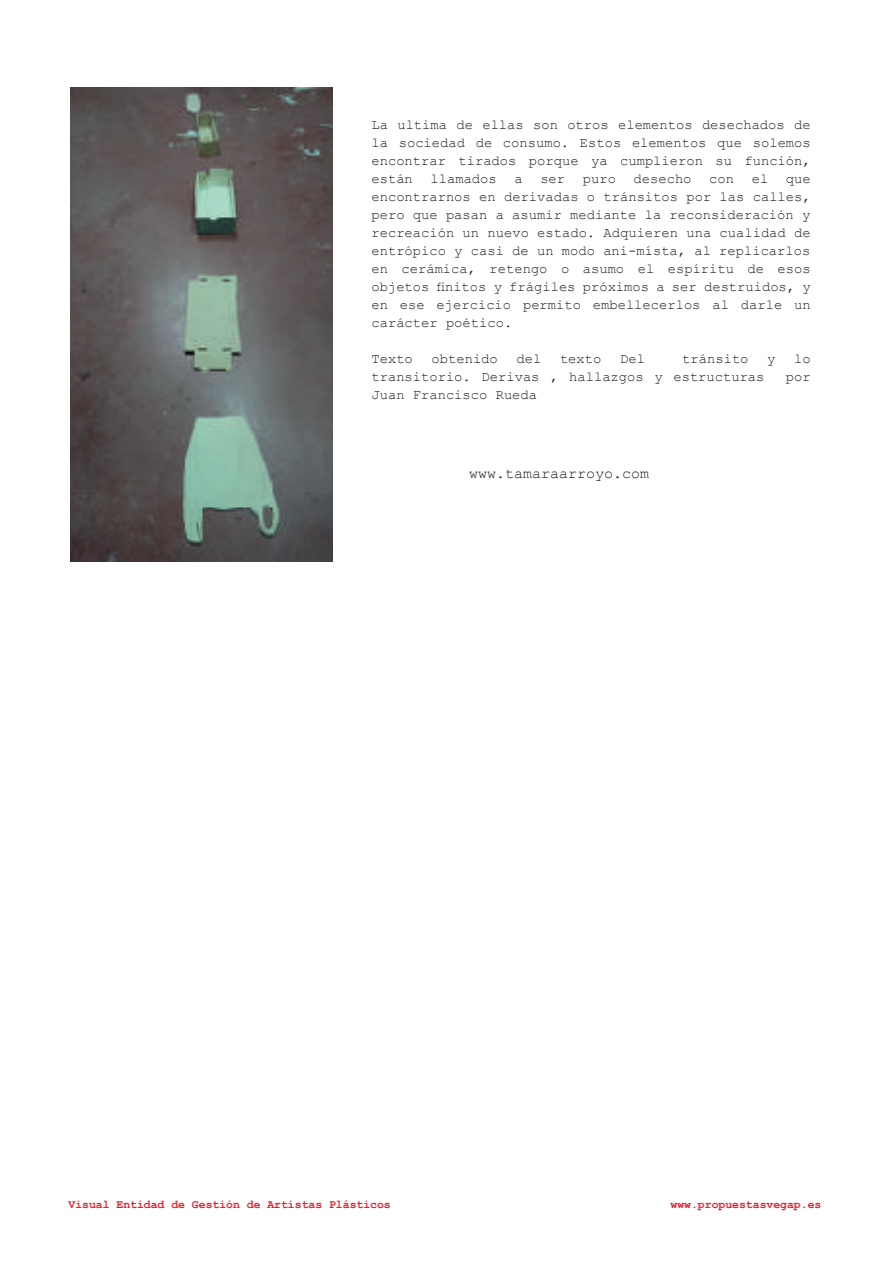
<style>
.page{position:relative;width:893px;height:1263px;background:#fff}
.page>*{position:absolute;margin:0;border:0;box-sizing:border-box;transform-origin:0 0}
.t1{font:15px "Courier New";color:#231f20}
.t2{font:13.8px/18px "Courier New";color:#231f20;text-align:justify}
.t3{font:700 12px "Courier New";color:#ee1b2c;scale:.95 1}
.s1{font-style:inherit}
</style>
<div class="page">
<img style="left:70px;top:87px;width:263px;height:475px">
<p class="t2" style="left:371px;top:115px;width:441px">L<span class="s1">a</span> ultima de ellas son otros elementos desechados de la sociedad de consumo. Estos elementos que solemos encontrar tirados porque ya cumplieron su función, están</p>
<p class="t2" style="left:431px;top:169px;width:68px">llamados</p>
<p class="t2" style="left:514px;top:169px;width:10px">a</p>
<p class="t2" style="left:540px;top:169px;width:26px">ser</p>
<p class="t2" style="left:583px;top:169px;width:35px">puro</p>
<p class="t2" style="left:634px;top:169px;width:59px">desecho</p>
<p class="t2" style="left:709px;top:169px;width:26px">con</p>
<p class="t2" style="left:752px;top:169px;width:18px">el</p>
<p class="t2" style="left:371px;top:169px;width:441px;text-indent:414px">que encontrarnos en derivadas o tránsitos por las calles, pero que pasan a asumir mediante la reconsideración y recreación un nuevo estado. Adquieren una cualidad de entrópico y casi de un modo ani-místa, al replicarlos en cerámica, retengo o asumo el espíritu de esos objetos finitos y frágiles próximos a ser destruidos, y en ese ejercicio permito embellecerlos al darle un carácter poético.</p>
<p class="t2" style="left:371px;top:349px;width:43px">Texto</p>
<p class="t2" style="left:432px;top:349px;width:68px">obtenido</p>
<p class="t2" style="left:516px;top:349px;width:26px">del</p>
<p class="t2" style="left:560px;top:349px;width:43px">texto</p>
<p class="t2" style="left:620px;top:349px;width:26px">Del</p>
<p class="t2" style="left:682px;top:349px;width:68px">tránsito</p>
<p class="t2" style="left:767px;top:349px;width:10px">y</p>
<p class="t2" style="left:794px;top:349px;width:18px">lo</p>
<p class="t2" style="left:371px;top:367px;width:394px">transitorio. Derivas , hallazgos y estructuras</p>
<p class="t2" style="left:786px;top:367px;width:26px">por</p>
<p class="t2" style="left:371px;top:385px;width:167px">Juan Francisco Rueda</p>
<p class="t1" style="left:469px;top:464px;width:182px">www.tamaraarroyo.com</p>
<p class="t3" style="left:69px;top:1196px;width:341px">Visual Entidad de Gestión de Artistas Plásticos</p>
<p class="t3" style="left:670px;top:1196px;width:160px">www.propuestasvegap.es</p>
</div>
